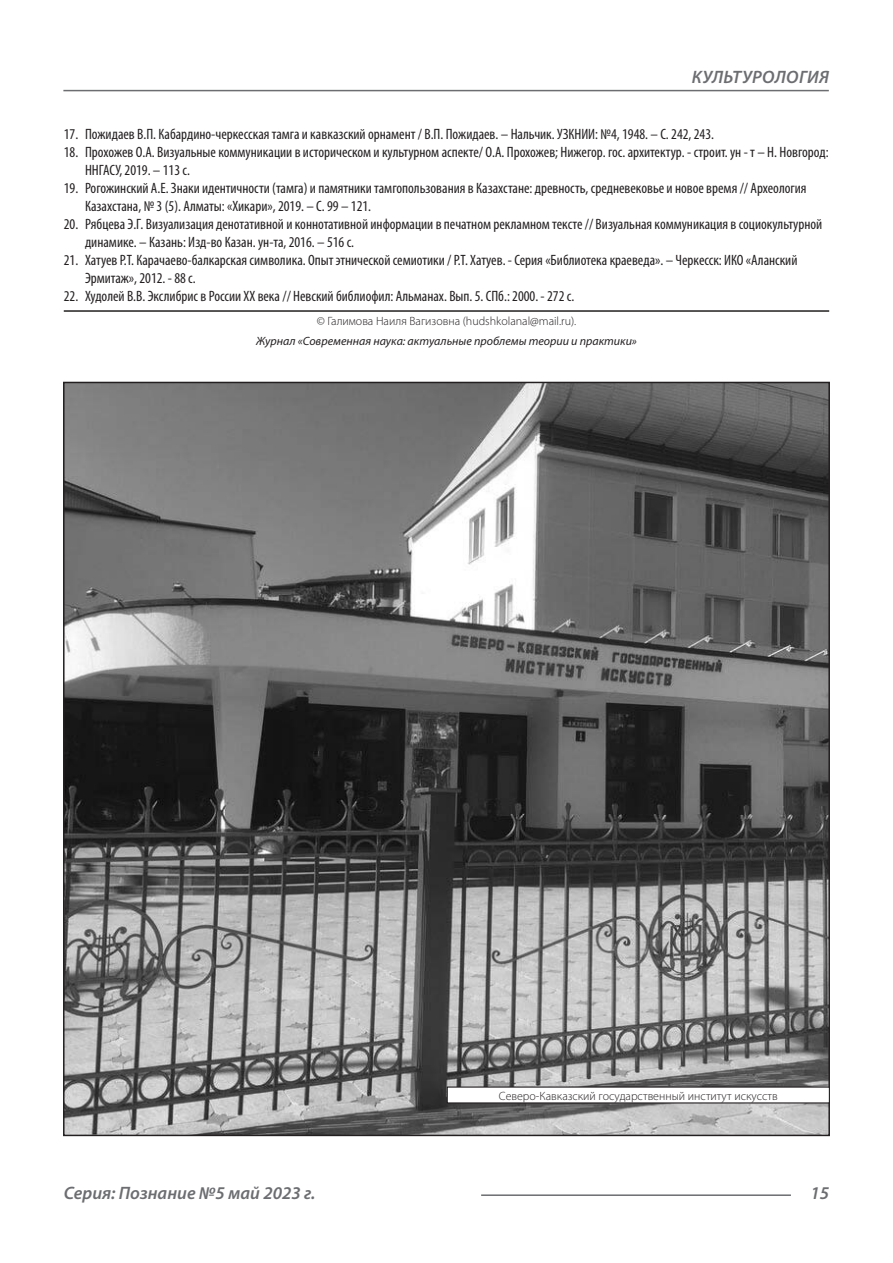
<style>
.page{position:relative;width:893px;height:1263px;background:#fff}
.page>*{position:absolute;margin:0;border:0;box-sizing:border-box;transform-origin:0 0}
.t1{font:italic 600 18px "Myriad Pro";color:#6c6d70}
.t2{font:italic 600 18px "Myriad Pro";letter-spacing:.02em;color:#6c6d70}
.t3{font:condensed 15px/18px "Myriad Pro";color:#231f20}
.Статья_подпись_карти{font:italic 12px "Myriad Pro";color:#231f20}
.Автор_копирайт{font:300 12px "Myriad Pro";color:#231f20}
.Статья_подпись_карти-2{font:300 12px "Myriad Pro";color:#231f20}
</style>
<div class="page">
<hr style="left:63px;top:90px;width:766px;height:1px;background:#6c6d70">
<hr style="left:481px;top:1194px;width:310px;height:2px;background:#6c6d70">
<hr style="left:64px;top:310px;width:765px;height:2px;background:#231f20">
<img style="left:66px;top:385px;width:761px;height:748px">
<div style="left:447px;top:1087px;width:382px;height:16px;background:#fff"></div>
<div style="left:447px;top:1086px;width:383px;height:17px;border:1px solid #231f20"></div>
<p class="t2" style="left:692px;top:66px;width:139px">КУЛЬТУРОЛОГИЯ</p>
<p class="t3" style="left:64px;top:125px;width:652px">17. Пожидаев В.П. Кабардино-черкесская тамга и кавказский орнамент / В.П. Пожидаев. – Нальчик. УЗКНИИ: №4, 1948. – С. 242, 243.</p>
<p class="t3" style="left:85px;top:143px;width:745px;text-indent:-21px">18. Прохожев О.А. Визуальные коммуникации в историческом и культурном аспекте/ О.А. Прохожев; Нижегор. гос. архитектур. - строит. ун - т – Н. Новгород:<br>ННГАСУ, 2019. – 113 с.</p>
<p class="t3" style="left:85px;top:179px;width:723px;text-indent:-21px">19. Рогожинский А.Е. Знаки идентичности (тамга) и памятники тамгопользования в Казахстане: древность, средневековье и новое время // Археология<br>Казахстана, № 3 (5). Алматы: «Хикари», 2019. – С. 99 – 121.</p>
<p class="t3" style="left:85px;top:215px;width:739px;text-indent:-21px">20. Рябцева Э.Г. Визуализация денотативной и коннотативной информации в печатном рекламном тексте // Визуальная коммуникация в социокультурной динамике. – Казань: Изд-во Казан. ун-та, 2016. – 516 с.</p>
<p class="t3" style="left:85px;top:251px;width:714px;text-indent:-21px">21. Хатуев Р.Т. Карачаево-балкарская символика. Опыт этнической семиотики / Р.Т. Хатуев. - Серия «Библиотека краеведа». – Черкесск: ИКО «Аланский<br>Эрмитаж», 2012. - 88 с.</p>
<p class="t3" style="left:64px;top:287px;width:512px">22. Худолей В.В. Экслибрис в России XX века // Невский библиофил: Альманах. Вып. 5. СПб.: 2000. - 272 с.</p>
<p class="Статья_подпись_карти-2" style="left:317px;top:314px;width:261px">© Галимова Наиля Вагизовна (hudshkolanal@mail.ru).</p>
<p class="Статья_подпись_карти" style="left:256px;top:334px;width:382px">Журнал «Современная наука: актуальные проблемы теории и практики»</p>
<p class="Автор_копирайт" style="left:499px;top:1088px;width:280px">Северо-Кавказский государственный институт искусств</p>
<p class="t1" style="left:64px;top:1182px;width:253px">Серия: Познание №5 май 2023 г.</p>
<p class="t1" style="left:810px;top:1182px;width:20px">15</p>
</div>
